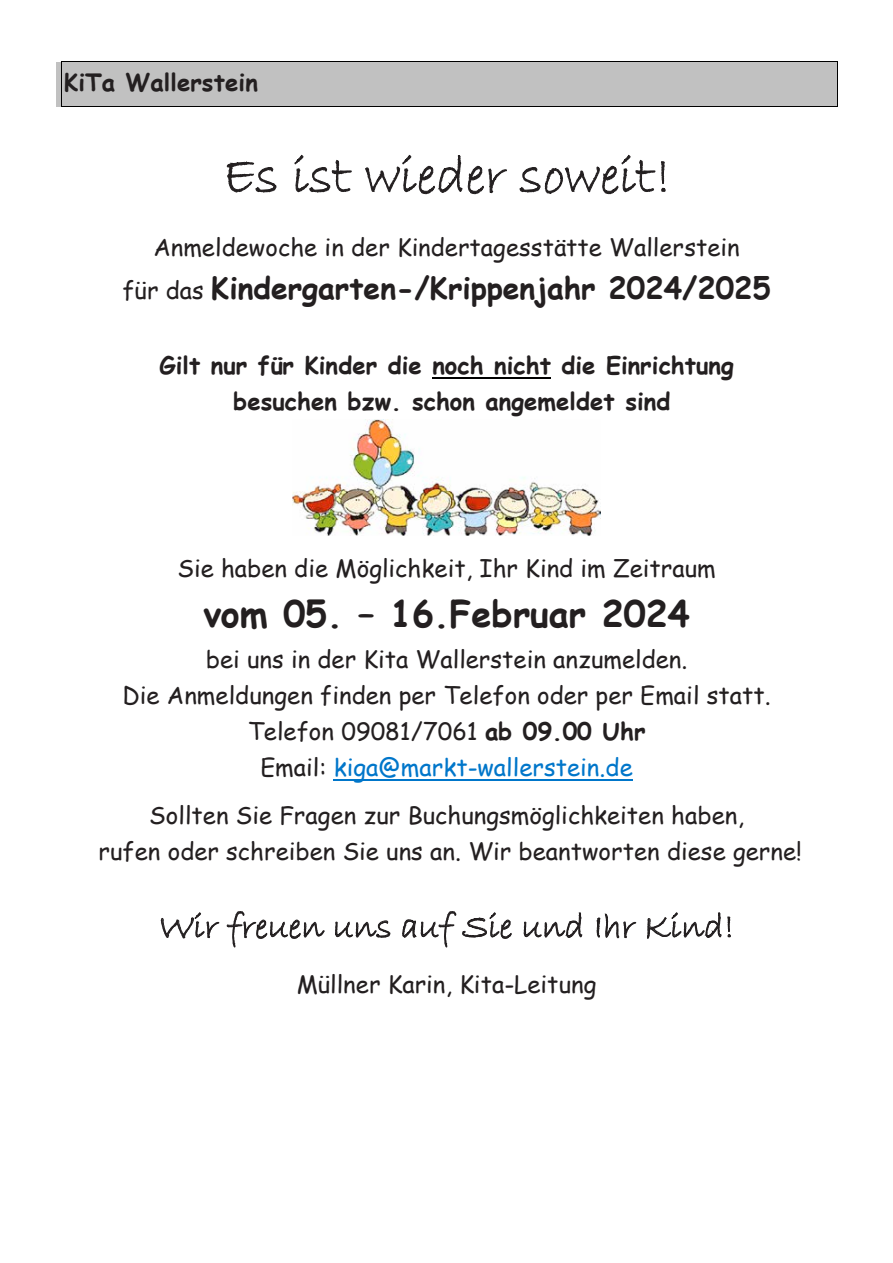
<style>
.page{position:relative;width:893px;height:1263px;background:#fff}
.page>*{position:absolute;margin:0;border:0;box-sizing:border-box;transform-origin:0 0}
.t1{font:54px "Bradley Hand ITC";color:#231f20}
.t2{font:36px "Bradley Hand ITC";color:#231f20}
.t3{font:700 36px "Comic Sans MS";color:#231f20}
.t4{font:700 30px "Comic Sans MS";color:#231f20}
.t5{font:24px/36px "Comic Sans MS";color:#231f20;text-align:center}
.t6{font:700 24px/36.2px "Comic Sans MS";color:#231f20;text-align:center}
.s1{font-weight:400;font-size:24px}
.s2{font-weight:700}
.s3{color:#0076ca}
</style>
<div class="page">
<div style="left:56px;top:62px;width:782px;height:45px;background:#c1c1c1"></div>
<hr style="left:62px;top:62px;width:776px;height:1px;background:#000">
<hr style="left:62px;top:107px;width:776px;height:1px;background:#000">
<hr style="left:61px;top:62px;width:1px;height:45px;background:#000">
<hr style="left:838px;top:62px;width:1px;height:45px;background:#000">
<svg style="left:227px;top:161px;width:49px;height:31px"></svg>
<svg style="left:295px;top:155px;width:57px;height:37px"></svg>
<svg style="left:365px;top:155px;width:97px;height:39px"></svg>
<svg style="left:468px;top:166px;width:39px;height:28px"></svg>
<svg style="left:520px;top:155px;width:135px;height:39px"></svg>
<svg style="left:661px;top:161px;width:4px;height:31px"></svg>
<hr style="left:432px;top:377px;width:119px;height:2px;background:#000">
<hr style="left:334px;top:779px;width:299px;height:2px;background:#0076ca">
<svg style="left:161px;top:912px;width:58px;height:27px"></svg>
<svg style="left:227px;top:911px;width:97px;height:36px"></svg>
<svg style="left:335px;top:920px;width:55px;height:17px"></svg>
<svg style="left:402px;top:911px;width:54px;height:36px"></svg>
<svg style="left:462px;top:912px;width:50px;height:27px"></svg>
<svg style="left:524px;top:913px;width:58px;height:25px"></svg>
<svg style="left:597px;top:914px;width:39px;height:25px"></svg>
<svg style="left:647px;top:912px;width:74px;height:27px"></svg>
<svg style="left:728px;top:917px;width:3px;height:20px"></svg>
<img style="left:293px;top:419px;width:307px;height:117px">
<p class="t6" style="left:64px;top:64px;width:195px">KiTa Wallerstein</p>
<h1 class="t1" style="left:223px;top:142px;width:450px">Es ist wieder soweit!</h1>
<p class="t5" style="left:153px;top:229px;width:588px">Anmeldewoche in der Kindertagesstätte Wallerstein</p>
<p class="t4" style="left:122px;top:266px;width:650px"><span class="s1">für das</span> Kindergarten-/Krippenjahr 2024/2025</p>
<p class="t6" style="left:159px;top:346px;width:576px">Gilt nur für Kinder die noch nicht die Einrichtung besuchen bzw. schon angemeldet sind</p>
<p class="t5" style="left:177px;top:550px;width:540px">Sie haben die Möglichkeit, Ihr Kind im Zeitraum</p>
<h2 class="t3" style="left:203px;top:587px;width:488px">vom 05. – 16.Februar 2024</h2>
<p class="t5" style="left:123px;top:640px;width:650px">bei uns in der Kita Wallerstein anzumelden.<br>Die Anmeldungen finden per Telefon oder per Email statt.<br>Telefon 09081/7061 <span class="s2">ab 09.00 Uhr<br></span>Email: <span class="s3">kiga@markt-wallerstein.de</span></p>
<p class="t5" style="left:99px;top:797px;width:705px">Sollten Sie Fragen zur Buchungsmöglichkeiten haben,<br>rufen oder schreiben Sie uns an. Wir beantworten diese gerne!</p>
<h2 class="t2" style="left:159px;top:904px;width:576px">Wir freuen uns auf Sie und Ihr Kind!</h2>
<p class="t5" style="left:297px;top:965px;width:301px">Müllner Karin, Kita-Leitung</p>
</div>
